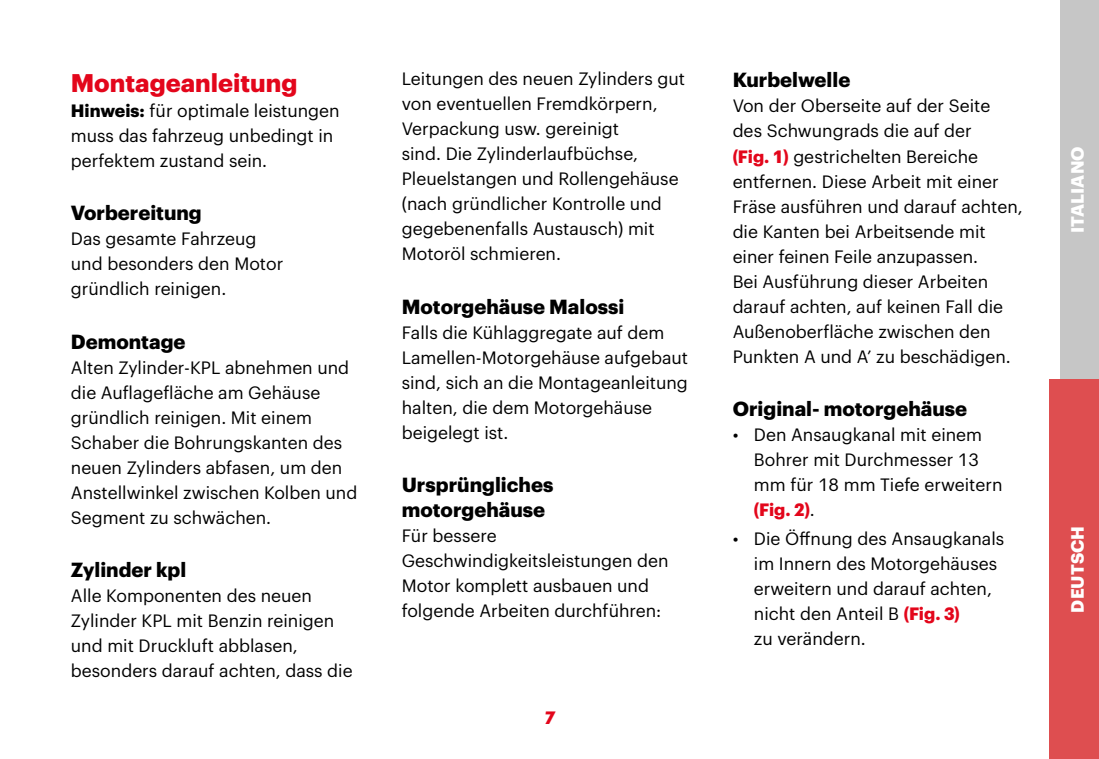
<style>
.page{position:relative;width:1099px;height:759px;background:#fff}
.page>*{position:absolute;margin:0;border:0;box-sizing:border-box;transform-origin:0 0}
.Sottotitolo_10_pt{font:700 25px "Graphik";color:#e3061b}
.Titoletto_nel_testo{font:700 20px/25px "Graphik";color:#000}
.Testo_Normale_7_pt{font:17.5px/25px "Graphik";color:#000}
.t1{font:700 17.5px "Graphik";letter-spacing:.005em;color:#fff}
.t2{font:italic 700 17.5px "Graphik";color:#e3061b}
.s1{font-weight:700}
.s2{font-weight:700;color:#e3061b}
</style>
<div class="page">
<div style="left:1059px;top:0;width:39px;height:379px;background:#c6c6c6"></div>
<div style="left:1049px;top:379px;width:49px;height:379px;background:#de4e50"></div>
<p class="Sottotitolo_10_pt" style="left:71px;top:63px;width:228px">Montageanleitung</p>
<p class="Testo_Normale_7_pt" style="left:71px;top:96px;width:270px"><span class="s1">Hinweis:</span> für optimale leistungen muss das fahrzeug unbedingt in perfektem zustand sein.</p>
<p class="Titoletto_nel_testo" style="left:71px;top:198px;width:132px">Vorbereitung</p>
<p class="Testo_Normale_7_pt" style="left:71px;top:225px;width:214px">Das gesamte Fahrzeug und besonders den Motor gründlich reinigen.</p>
<p class="Titoletto_nel_testo" style="left:71px;top:327px;width:116px">Demontage</p>
<p class="Testo_Normale_7_pt" style="left:71px;top:353px;width:288px">Alten Zylinder-KPL abnehmen und die Auflagefläche am Gehäuse gründlich reinigen. Mit einem<br>Schaber die Bohrungskanten des neuen Zylinders abfasen, um den<br>Anstellwinkel zwischen Kolben und<br>Segment zu schwächen.</p>
<p class="Titoletto_nel_testo" style="left:71px;top:555px;width:117px">Zylinder kpl</p>
<p class="Testo_Normale_7_pt" style="left:71px;top:581px;width:283px">Alle Komponenten des neuen<br>Zylinder KPL mit Benzin reinigen und mit Druckluft abblasen, besonders darauf achten, dass die</p>
<p class="Testo_Normale_7_pt" style="left:402px;top:65px;width:285px">Leitungen des neuen Zylinders gut von eventuellen Fremdkörpern,<br>Verpackung usw. gereinigt<br>sind. Die Zylinderlaufbüchse,<br>Pleuelstangen und Rollengehäuse (nach gründlicher Kontrolle und gegebenenfalls Austausch) mit<br>Motoröl schmieren.</p>
<p class="Titoletto_nel_testo" style="left:402px;top:292px;width:224px">Motorgehäuse Malossi</p>
<p class="Testo_Normale_7_pt" style="left:402px;top:318px;width:288px">Falls die Kühlaggregate auf dem<br>Lamellen-Motorgehäuse aufgebaut sind, sich an die Montageanleitung halten, die dem Motorgehäuse beigelegt ist.</p>
<p class="Titoletto_nel_testo" style="left:402px;top:470px;width:153px">Ursprüngliches motorgehäuse</p>
<p class="Testo_Normale_7_pt" style="left:402px;top:522px;width:268px">Für bessere<br>Geschwindigkeitsleistungen den<br>Motor komplett ausbauen und folgende Arbeiten durchführen:</p>
<p class="t2" style="left:544px;top:703px;width:12px">7</p>
<p class="Titoletto_nel_testo" style="left:732px;top:66px;width:119px">Kurbelwelle</p>
<p class="Testo_Normale_7_pt" style="left:732px;top:92px;width:292px">Von der Oberseite auf der Seite des Schwungrads die auf der<br><span class="s2">(Fig. 1)</span> gestrichelten Bereiche entfernen. Diese Arbeit mit einer<br>Fräse ausführen und darauf achten, die Kanten bei Arbeitsende mit einer feinen Feile anzupassen.<br>Bei Ausführung dieser Arbeiten darauf achten, auf keinen Fall die<br>Außenoberfläche zwischen den<br>Punkten A und A’ zu beschädigen.</p>
<p class="Titoletto_nel_testo" style="left:732px;top:394px;width:236px">Original- motorgehäuse</p>
<p class="Testo_Normale_7_pt" style="left:754px;top:420px;width:250px;text-indent:-21px">• Den Ansaugkanal mit einem<br>Bohrer mit Durchmesser 13 mm für 18 mm Tiefe erweitern <span class="s2">(Fig. 2)</span>.</p>
<p class="Testo_Normale_7_pt" style="left:754px;top:524px;width:252px;text-indent:-21px">• Die Öffnung des Ansaugkanals im Innern des Motorgehäuses erweitern und darauf achten, nicht den Anteil B <span class="s2">(Fig. 3)<br></span>zu verändern.</p>
<p class="t1" style="left:1063px;top:233px;width:88px;rotate:-90deg">ITALIANO</p>
<p class="t1" style="left:1063px;top:612px;width:88px;rotate:-90deg">DEUTSCH</p>
</div>
